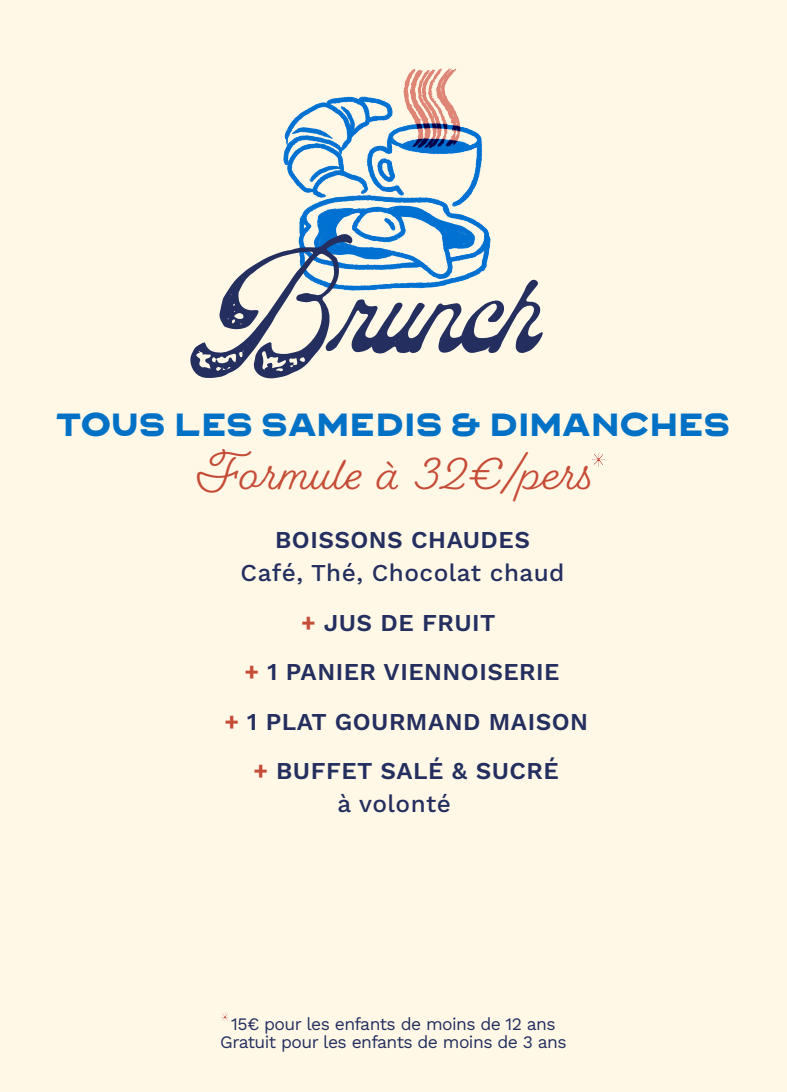
<style>
.page{position:relative;width:787px;height:1092px;background:#fff}
.page>*{position:absolute;margin:0;border:0;box-sizing:border-box;transform-origin:0 0}
.t1{font:147px "The Pretender Script Press";color:#242e5f}
.t2{font:45.25px "Fairwater Script";color:#c54c36}
.t3{font:700 32.5px "The Pretender Exp Sans";letter-spacing:.03em;color:#0071c5}
.t4{font:600 24.25px "Work Sans";letter-spacing:.02em;color:#242e5f}
.t5{font:500 24.25px "Work Sans";letter-spacing:.02em;color:#242e5f}
.t6{font:17.5px/17.5px "Work Sans";letter-spacing:-.03em;color:#242f5f;text-align:center}
.s1{font-weight:700;color:#c54c36}
</style>
<div class="page">
<div style="left:0;top:0;width:787px;height:1091px;background:#fff8e7"></div>
<img style="left:284px;top:68px;width:206px;height:222px">
<img style="left:592px;top:452px;width:12px;height:14px">
<svg style="left:221px;top:1012px;width:8px;height:9px"></svg>
<h1 class="t1" style="left:198px;top:218px;width:343px">Brunch</h1>
<h3 class="t3" style="left:57px;top:405px;width:675px">TOUS LES SAMEDIS &amp; DIMANCHES</h3>
<h2 class="t2" style="left:197px;top:447px;width:399px">Formule à 32€/pers</h2>
<p class="t4" style="left:275px;top:525px;width:256px">BOISSONS CHAUDES</p>
<p class="t5" style="left:241px;top:558px;width:325px">Café, Thé, Chocolat chaud</p>
<p class="t4" style="left:301px;top:608px;width:196px"><span class="s1">+</span> JUS DE FRUIT</p>
<p class="t4" style="left:245px;top:657px;width:316px"><span class="s1">+</span> 1 PANIER VIENNOISERIE</p>
<p class="t4" style="left:224px;top:707px;width:365px"><span class="s1">+</span> 1 PLAT GOURMAND MAISON</p>
<p class="t4" style="left:254px;top:756px;width:307px"><span class="s1">+</span> BUFFET SALÉ &amp; SUCRÉ</p>
<p class="t5" style="left:337px;top:789px;width:115px">à volonté</p>
<p class="t6" style="left:220px;top:1014px;width:348px">15€ pour les enfants de moins de 12 ans<br>Gratuit pour les enfants de moins de 3 ans</p>
</div>
